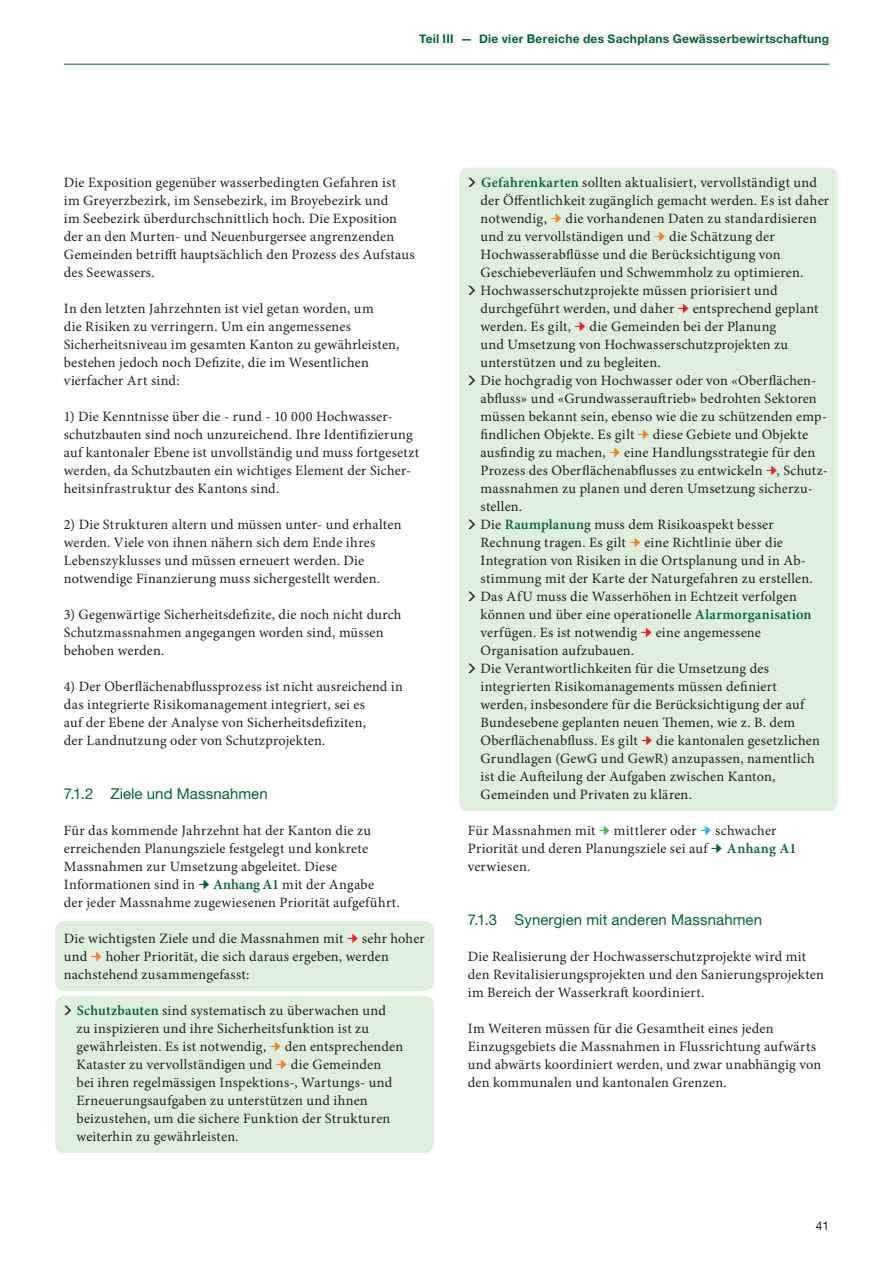
<style>
.page{position:relative;width:893px;height:1263px;background:#fff}
.page>*{position:absolute;margin:0;border:0;box-sizing:border-box;transform-origin:0 0}
.t1{font:15px "Helvetica Neue";letter-spacing:.005em;color:#006535}
.t2{font:14.25px/18px "Minion Pro";letter-spacing:.015em;color:#231f20}
.t3{font:700 12px "Helvetica Neue";letter-spacing:.025em;color:#006535}
.t4{font:12px "Helvetica Neue";color:#231f20}
.s1{font-size:18px;color:#006535}
.s2{font-weight:600;color:#006535}
.s3{font-size:18px;color:#ee1d23}
.s4{font-size:18px;color:#f58220}
.s5{font-size:18px;color:#4cb848}
.s6{font-size:18px;color:#15c0f2}
</style>
<div class="page">
<hr style="left:64px;top:64px;width:765px;height:1px;background:#006535">
<div style="left:55px;top:921px;width:379px;height:70px;background:#dfefdd;border-radius:9px"></div>
<div style="left:55px;top:996px;width:379px;height:157px;background:#dfefdd;border-radius:9px"></div>
<div style="left:459px;top:168px;width:379px;height:121px;background:#dfefdd;border-radius:9px"></div>
<div style="left:459px;top:276px;width:379px;height:103px;background:#dfefdd;border-radius:9px"></div>
<div style="left:459px;top:366px;width:379px;height:157px;background:#dfefdd;border-radius:9px"></div>
<div style="left:459px;top:510px;width:379px;height:85px;background:#dfefdd;border-radius:9px"></div>
<div style="left:459px;top:582px;width:379px;height:85px;background:#dfefdd;border-radius:9px"></div>
<div style="left:459px;top:654px;width:379px;height:157px;background:#dfefdd;border-radius:9px"></div>
<p class="t3" style="left:419px;top:29px;width:412px">Teil III — Die vier Bereiche des Sachplans Gewässerbewirtschaftung</p>
<p class="t2" style="left:64px;top:173px;width:352px">Die Exposition gegenüber wasserbedingten Gefahren ist im Greyerzbezirk, im Sensebezirk, im Broyebezirk und<br>im Seebezirk überdurchschnittlich hoch. Die Exposition der an den Murten- und Neuenburgersee angrenzenden Gemeinden betrifft hauptsächlich den Prozess des Aufstaus des Seewassers.</p>
<p class="t2" style="left:64px;top:299px;width:337px">In den letzten Jahrzehnten ist viel getan worden, um<br>die Risiken zu verringern. Um ein angemessenes Sicherheitsniveau im gesamten Kanton zu gewährleisten, bestehen jedoch noch Defizite, die im Wesentlichen vierfacher Art sind:</p>
<p class="t2" style="left:64px;top:407px;width:357px">1) Die Kenntnisse über die - rund - 10 000 Hochwasser&shy;schutzbauten sind noch unzureichend. Ihre Identifizierung auf kantonaler Ebene ist unvollständig und muss fortgesetzt werden, da Schutzbauten ein wichtiges Element der Sicher&shy;heitsinfrastruktur des Kantons sind.</p>
<p class="t2" style="left:64px;top:515px;width:339px">2) Die Strukturen altern und müssen unter- und erhalten werden. Viele von ihnen nähern sich dem Ende ihres Lebenszyklusses und müssen erneuert werden. Die notwendige Finanzierung muss sichergestellt werden.</p>
<p class="t2" style="left:64px;top:605px;width:339px">3) Gegenwärtige Sicherheitsdefizite, die noch nicht durch<br>Schutzmassnahmen angegangen worden sind, müssen behoben werden.</p>
<p class="t2" style="left:64px;top:677px;width:341px">4) Der Oberflächenabflussprozess ist nicht ausreichend in das integrierte Risikomanagement integriert, sei es<br>auf der Ebene der Analyse von Sicherheitsdefiziten,<br>der Landnutzung oder von Schutzprojekten.</p>
<p class="t1" style="left:64px;top:784px;width:206px">7.1.2 Ziele und Massnahmen</p>
<p class="t2" style="left:64px;top:821px;width:338px">Für das kommende Jahrzehnt hat der Kanton die zu erreichenden Planungsziele festgelegt und konkrete Massnahmen zur Umsetzung abgeleitet. Diese Informationen sind in <span class="s1">→</span> <span class="s2">Anhang A1</span> mit der Angabe<br>der jeder Massnahme zugewiesenen Priorität aufgeführt.</p>
<p class="t2" style="left:64px;top:929px;width:363px">Die wichtigsten Ziele und die Massnahmen mit <span class="s3">→</span> sehr hoher und <span class="s4">→</span> hoher Priorität, die sich daraus ergeben, werden nachstehend zusammengefasst:</p>
<p class="t2" style="left:77px;top:1001px;width:328px"><span class="s2">Schutzbauten</span> sind systematisch zu überwachen und zu inspizieren und ihre Sicherheitsfunktion ist zu gewährleisten. Es ist notwendig, <span class="s4">→</span> den entsprechenden Kataster zu vervollständigen und <span class="s4">→</span> die Gemeinden<br>bei ihren regelmässigen Inspektions-, Wartungs- und Erneuerungsaufgaben zu unterstützen und ihnen beizustehen, um die sichere Funktion der Strukturen weiterhin zu gewährleisten.</p>
<p class="t2" style="left:480px;top:173px;width:350px"><span class="s2">Gefahrenkarten</span> sollten aktualisiert, vervollständigt und der Öffentlichkeit zugänglich gemacht werden. Es ist daher notwendig, <span class="s4">→</span> die vorhandenen Daten zu standardisieren und zu vervollständigen und <span class="s4">→</span> die Schätzung der Hochwasserabflüsse und die Berücksichtigung von Geschiebeverläufen und Schwemmholz zu optimieren.<br>Hochwasserschutzprojekte müssen priorisiert und durchgeführt werden, und daher <span class="s3">→</span> entsprechend geplant werden. Es gilt, <span class="s3">→</span> die Gemeinden bei der Planung<br>und Umsetzung von Hochwasserschutzprojekten zu unterstützen und zu begleiten.<br>Die hochgradig von Hochwasser oder von «Oberflächen&shy;abfluss» und «Grundwasserauftrieb» bedrohten Sektoren müssen bekannt sein, ebenso wie die zu schützenden emp&shy;findlichen Objekte. Es gilt <span class="s4">→</span> diese Gebiete und Objekte ausfindig zu machen, <span class="s4">→</span> eine Handlungsstrategie für den Prozess des Oberflächenabflusses zu entwickeln <span class="s3">→</span>, Schutz&shy;massnahmen zu planen und deren Umsetzung sicherzu&shy;stellen.<br>Die <span class="s2">Raumplanun</span>g muss dem Risikoaspekt besser Rechnung tragen. Es gilt <span class="s4">→</span> eine Richtlinie über die Integration von Risiken in die Ortsplanung und in Ab&shy;stimmung mit der Karte der Naturgefahren zu erstellen.<br>Das AfU muss die Wasserhöhen in Echtzeit verfolgen können und über eine operationelle <span class="s2">Alarmorganisation </span>verfügen. Es ist notwendig <span class="s3">→</span> eine angemessene Organisation aufzubauen.<br>Die Verantwortlichkeiten für die Umsetzung des integrierten Risikomanagements müssen definiert<br>werden, insbesondere für die Berücksichtigung der auf Bundesebene geplanten neuen Themen, wie z. B. dem Oberflächenabfluss. Es gilt <span class="s3">→</span> die kantonalen gesetzlichen Grundlagen (GewG und GewR) anzupassen, namentlich ist die Aufteilung der Aufgaben zwischen Kanton, Gemeinden und Privaten zu klären.</p>
<p class="t2" style="left:468px;top:821px;width:330px">Für Massnahmen mit <span class="s5">→</span> mittlerer oder <span class="s6">→</span> schwacher<br>Priorität und deren Planungsziele sei auf <span class="s1">→</span> <span class="s2">Anhang A1 </span>verwiesen.</p>
<p class="t1" style="left:468px;top:910px;width:296px">7.1.3 Synergien mit anderen Massnahmen</p>
<p class="t2" style="left:468px;top:947px;width:358px">Die Realisierung der Hochwasserschutzprojekte wird mit den Revitalisierungsprojekten und den Sanierungsprojekten im Bereich der Wasserkraft koordiniert.</p>
<p class="t2" style="left:468px;top:1019px;width:355px">Im Weiteren müssen für die Gesamtheit eines jeden Einzugsgebiets die Massnahmen in Flussrichtung aufwärts und abwärts koordiniert werden, und zwar unabhängig von den kommunalen und kantonalen Grenzen.</p>
<p class="t4" style="left:816px;top:1218px;width:15px">41</p>
</div>
